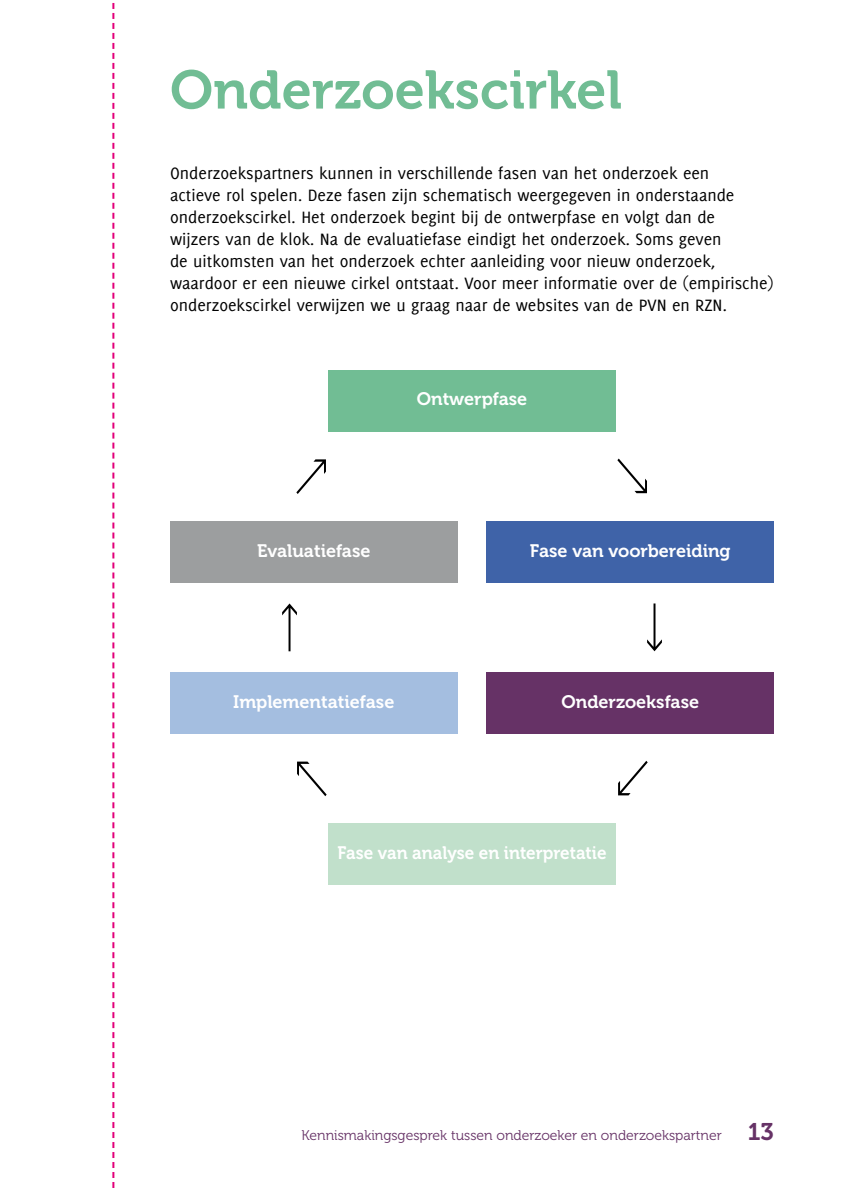
<style>
.page{position:relative;width:842px;height:1191px;background:#fff}
.page>*{position:absolute;margin:0;border:0;box-sizing:border-box;transform-origin:0 0}
.t1{font:54px "Museo 700";color:#71bd94}
.t2{font:18px/22px "Delicious";color:#000}
.t3{font:18px "Museo 700";color:#fff}
.t4{font:18px "Museo 700";color:#fff;scale:.95 1}
.t5{font:14px "Museo 300";color:#663266}
.s1{font-family:"Museo 700";font-size:24px}
</style>
<div class="page">
<svg style="left:112px;top:3px;width:2px;height:1185px"></svg>
<div style="left:328px;top:370px;width:288px;height:61px;background:#71bd94"></div>
<div style="left:328px;top:823px;width:288px;height:61px;background:#c1e0cb"></div>
<div style="left:487px;top:521px;width:287px;height:61px;background:#3f63a8"></div>
<div style="left:170px;top:521px;width:287px;height:61px;background:#9c9e9f"></div>
<div style="left:487px;top:672px;width:287px;height:61px;background:#663266"></div>
<div style="left:170px;top:672px;width:287px;height:61px;background:#a4bee0"></div>
<svg style="left:617px;top:458px;width:30px;height:35px"></svg>
<svg style="left:618px;top:760px;width:30px;height:35px"></svg>
<svg style="left:647px;top:603px;width:15px;height:48px"></svg>
<svg style="left:282px;top:603px;width:15px;height:48px"></svg>
<svg style="left:296px;top:459px;width:30px;height:35px"></svg>
<svg style="left:297px;top:761px;width:30px;height:35px"></svg>
<h1 class="t1" style="left:170px;top:60px;width:453px">Onderzoekscirkel</h1>
<p class="t2" style="left:170px;top:161px;width:605px">Onderzoekspartners kunnen in verschillende fasen van het onderzoek een<br>actieve rol spelen. Deze fasen zijn schematisch weergegeven in onderstaande onderzoekscirkel. Het onderzoek begint bij de ontwerpfase en volgt dan de<br>wijzers van de klok. Na de evaluatiefase eindigt het onderzoek. Soms geven<br>de uitkomsten van het onderzoek echter aanleiding voor nieuw onderzoek, waardoor er een nieuwe cirkel ontstaat. Voor meer informatie over de (empirische) onderzoekscirkel verwijzen we u graag naar de websites van de PVN en RZN.</p>
<p class="t3" style="left:417px;top:389px;width:112px">Ontwerpfase</p>
<p class="t3" style="left:257px;top:540px;width:115px">Evaluatiefase</p>
<p class="t3" style="left:530px;top:540px;width:202px">Fase van voorbereiding</p>
<p class="t3" style="left:233px;top:691px;width:163px">Implementatiefase</p>
<p class="t3" style="left:561px;top:691px;width:139px">Onderzoeksfase</p>
<p class="t4" style="left:337px;top:842px;width:285px">Fase van analyse en interpretatie</p>
<p class="t5" style="left:301px;top:1127px;width:474px">Kennismakingsgesprek tussen onderzoeker en onderzoekspartner <span class="s1">13</span></p>
</div>
